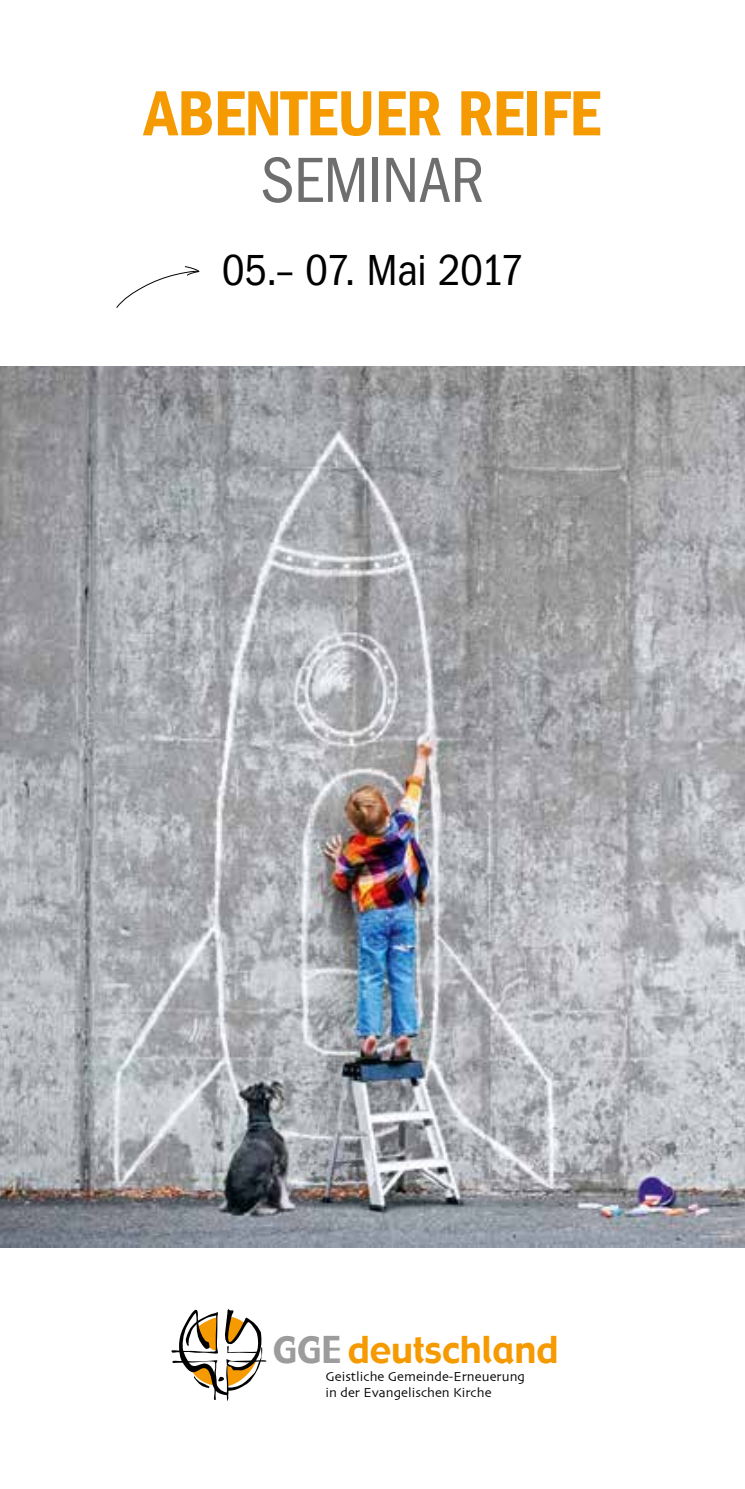
<style>
.page{position:relative;width:745px;height:1489px;background:#fff}
.page>*{position:absolute;margin:0;border:0;box-sizing:border-box;transform-origin:0 0}
.t1{font:66px "ITC Franklin Gothic Std Dm Cd";letter-spacing:-.01em;color:#f59a00}
.t2{font:condensed 66px "ITC Franklin Gothic Std";letter-spacing:-.01em;color:#6e6e6e}
.t3{font:condensed 45px "ITC Franklin Gothic Std";letter-spacing:-.02em;color:#000}
.t4{font:36.25px "Gadget";color:#f59a00}
.t5{font:13.5px/16.2px "Skia";color:#000}
.s1{color:#9c9c9d}
</style>
<div class="page">
<img style="left:0;top:366px;width:744px;height:881px">
<svg style="left:171px;top:1309px;width:96px;height:92px"></svg>
<svg style="left:116px;top:266px;width:84px;height:42px"></svg>
<h1 class="t1" style="left:144px;top:76px;width:458px">ABENTEUER REIFE</h1>
<h1 class="t2" style="left:260px;top:143px;width:225px">SEMINAR</h1>
<h2 class="t3" style="left:222px;top:244px;width:302px">05.– 07. Mai 2017</h2>
<h3 class="t4" style="left:273px;top:1326px;width:287px"><span class="s1">GGE</span> deutschland</h3>
<p class="t5" style="left:325px;top:1369px;width:201px">Geistliche Gemeinde-Erneuerung in der Evangelischen Kirche</p>
</div>
